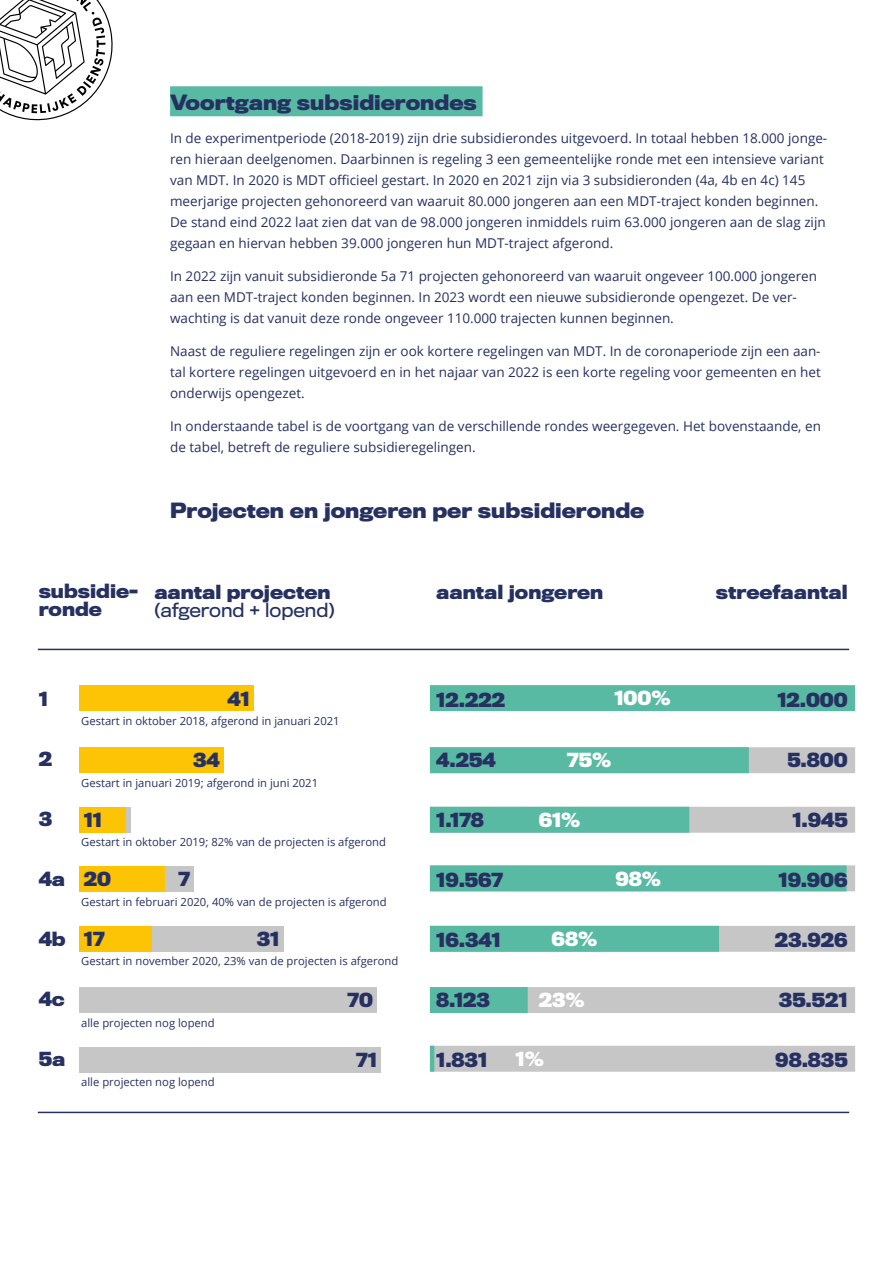
<style>
.page{position:relative;width:893px;height:1263px;background:#fff}
.page>*{position:absolute;margin:0;border:0;box-sizing:border-box;transform-origin:0 0}
.t1{font:700 19.5px "Titling Gothic FB";color:#263061}
.t2{font:700 18px/18px "Titling Gothic FB";color:#263061}
.t3{font:700 18px "Titling Gothic FB";color:#fff}
.t4{font:18px "Titling Gothic FB";color:#263061}
.t5{font:13.5px/21px "Open Sans";color:#263061}
.t6{font:11.25px "Open Sans";color:#263061}
</style>
<div class="page">
<svg style="left:0;top:0;width:113px;height:121px"></svg>
<div style="left:170px;top:86px;width:313px;height:30px;background:#59baa3"></div>
<div style="left:430px;top:685px;width:425px;height:26px;background:#59baa3"></div>
<div style="left:430px;top:865px;width:425px;height:26px;background:#59baa3"></div>
<svg style="left:430px;top:747px;width:425px;height:26px;background:#75bdac"></svg>
<svg style="left:430px;top:926px;width:425px;height:26px;background:#7cbeae"></svg>
<svg style="left:430px;top:987px;width:425px;height:26px;background:#adc3be"></svg>
<div style="left:430px;top:1046px;width:425px;height:26px;background:#c6c6c6"></div>
<svg style="left:430px;top:807px;width:425px;height:26px;background:#84bfb1"></svg>
<div style="left:80px;top:685px;width:174px;height:26px;background:#fcc405"></div>
<div style="left:80px;top:747px;width:144px;height:26px;background:#fcc405"></div>
<div style="left:80px;top:806px;width:51px;height:26px;background:#c6c6c6"></div>
<div style="left:80px;top:806px;width:46px;height:26px;background:#fcc405"></div>
<div style="left:80px;top:866px;width:114px;height:26px;background:#c6c6c6"></div>
<div style="left:80px;top:926px;width:204px;height:26px;background:#c6c6c6"></div>
<div style="left:80px;top:987px;width:297px;height:25px;background:#c6c6c6"></div>
<div style="left:80px;top:1047px;width:301px;height:26px;background:#c6c6c6"></div>
<div style="left:80px;top:866px;width:85px;height:26px;background:#fcc405"></div>
<div style="left:80px;top:926px;width:72px;height:26px;background:#fcc405"></div>
<hr style="left:38px;top:649px;width:811px;height:1px;background:#263061">
<hr style="left:38px;top:1112px;width:811px;height:1px;background:#263061">
<h1 class="t1" style="left:170px;top:90px;width:308px">Voortgang subsidierondes</h1>
<p class="t5" style="left:170px;top:128px;width:659px">In de experimentperiode (2018-2019) zijn drie subsidierondes uitgevoerd. In totaal hebben 18.000 jonge&shy;ren hieraan deelgenomen. Daarbinnen is regeling 3 een gemeentelijke ronde met een intensieve variant van MDT. In 2020 is MDT officieel gestart. In 2020 en 2021 zijn via 3 subsidieronden (4a, 4b en 4c) 145 meerjarige projecten gehonoreerd van waaruit 80.000 jongeren aan een MDT-traject konden beginnen.<br>De stand eind 2022 laat zien dat van de 98.000 jongeren inmiddels ruim 63.000 jongeren aan de slag zijn gegaan en hiervan hebben 39.000 jongeren hun MDT-traject afgerond.</p>
<p class="t5" style="left:170px;top:266px;width:648px">In 2022 zijn vanuit subsidieronde 5a 71 projecten gehonoreerd van waaruit ongeveer 100.000 jongeren aan een MDT-traject konden beginnen. In 2023 wordt een nieuwe subsidieronde opengezet. De ver&shy;wachting is dat vanuit deze ronde ongeveer 110.000 trajecten kunnen beginnen.</p>
<p class="t5" style="left:170px;top:341px;width:652px;text-align:justify">Naast de reguliere regelingen zijn er ook kortere regelingen van MDT. In de coronaperiode zijn een aan&shy;tal kortere regelingen uitgevoerd en in het najaar van 2022 is een korte regeling voor gemeenten en het onderwijs opengezet.</p>
<p class="t5" style="left:170px;top:416px;width:652px">In onderstaande tabel is de voortgang van de verschillende rondes weergegeven. Het bovenstaande, en de tabel, betreft de reguliere subsidieregelingen.</p>
<h1 class="t1" style="left:170px;top:498px;width:476px">Projecten en jongeren per subsidieronde</h1>
<h2 class="t2" style="left:39px;top:581px;width:101px">subsidie&shy;ronde</h2>
<h2 class="t2" style="left:154px;top:582px;width:178px">aantal projecten</h2>
<h2 class="t4" style="left:154px;top:599px;width:182px">(afgerond + lopend)</h2>
<h2 class="t2" style="left:436px;top:582px;width:169px">aantal jongeren</h2>
<h2 class="t2" style="left:716px;top:582px;width:133px">streefaantal</h2>
<h2 class="t2" style="left:39px;top:689px;width:11px">1</h2>
<h2 class="t2" style="left:227px;top:689px;width:24px">41</h2>
<h2 class="t2" style="left:436px;top:690px;width:70px">12.222</h2>
<h2 class="t3" style="left:614px;top:687px;width:58px">100%</h2>
<h2 class="t2" style="left:777px;top:690px;width:72px">12.000</h2>
<p class="t6" style="left:81px;top:713px;width:260px">Gestart in oktober 2018, afgerond in januari 2021</p>
<h2 class="t2" style="left:39px;top:749px;width:15px">2</h2>
<h2 class="t2" style="left:193px;top:751px;width:28px">34</h2>
<h2 class="t2" style="left:436px;top:750px;width:61px">4.254</h2>
<h2 class="t3" style="left:567px;top:749px;width:46px">75%</h2>
<h2 class="t2" style="left:787px;top:750px;width:62px">5.800</h2>
<p class="t6" style="left:81px;top:775px;width:238px">Gestart in januari 2019; afgerond in juni 2021</p>
<h2 class="t2" style="left:39px;top:809px;width:15px">3</h2>
<h2 class="t2" style="left:84px;top:810px;width:44px">11 1</h2>
<h2 class="t2" style="left:436px;top:810px;width:49px">1.178</h2>
<h2 class="t3" style="left:539px;top:809px;width:43px">61%</h2>
<h2 class="t2" style="left:793px;top:810px;width:57px">1.945</h2>
<p class="t6" style="left:81px;top:834px;width:306px">Gestart in oktober 2019; 82% van de projecten is afgerond</p>
<h2 class="t2" style="left:39px;top:869px;width:28px">4a</h2>
<h2 class="t2" style="left:84px;top:870px;width:29px">20</h2>
<h2 class="t2" style="left:178px;top:870px;width:13px">7</h2>
<h2 class="t2" style="left:436px;top:870px;width:68px">19.567</h2>
<h2 class="t3" style="left:615px;top:867px;width:47px">98%</h2>
<h2 class="t2" style="left:778px;top:870px;width:71px">19.906</h2>
<p class="t6" style="left:81px;top:894px;width:307px">Gestart in februari 2020, 40% van de projecten is afgerond</p>
<h2 class="t2" style="left:39px;top:929px;width:29px">4b</h2>
<h2 class="t2" style="left:84px;top:930px;width:22px">17</h2>
<h2 class="t2" style="left:257px;top:930px;width:24px">31</h2>
<h2 class="t2" style="left:436px;top:930px;width:66px">16.341</h2>
<h2 class="t3" style="left:551px;top:928px;width:48px">68%</h2>
<h2 class="t2" style="left:775px;top:930px;width:74px">23.926</h2>
<p class="t6" style="left:81px;top:953px;width:319px">Gestart in november 2020, 23% van de projecten is afgerond</p>
<h2 class="t2" style="left:39px;top:989px;width:28px">4c</h2>
<h2 class="t2" style="left:347px;top:990px;width:27px">70</h2>
<h2 class="t2" style="left:436px;top:990px;width:55px">8.123</h2>
<h2 class="t3" style="left:539px;top:989px;width:48px">23%</h2>
<h2 class="t2" style="left:779px;top:990px;width:70px">35.521</h2>
<p class="t6" style="left:81px;top:1015px;width:135px">alle projecten nog lopend</p>
<h2 class="t2" style="left:39px;top:1049px;width:28px">5a</h2>
<h2 class="t2" style="left:356px;top:1051px;width:23px">71</h2>
<h2 class="t2" style="left:436px;top:1050px;width:52px">1.831</h2>
<h2 class="t3" style="left:516px;top:1047px;width:30px">1%</h2>
<h2 class="t2" style="left:775px;top:1050px;width:74px">98.835</h2>
<p class="t6" style="left:81px;top:1075px;width:135px">alle projecten nog lopend</p>
</div>
